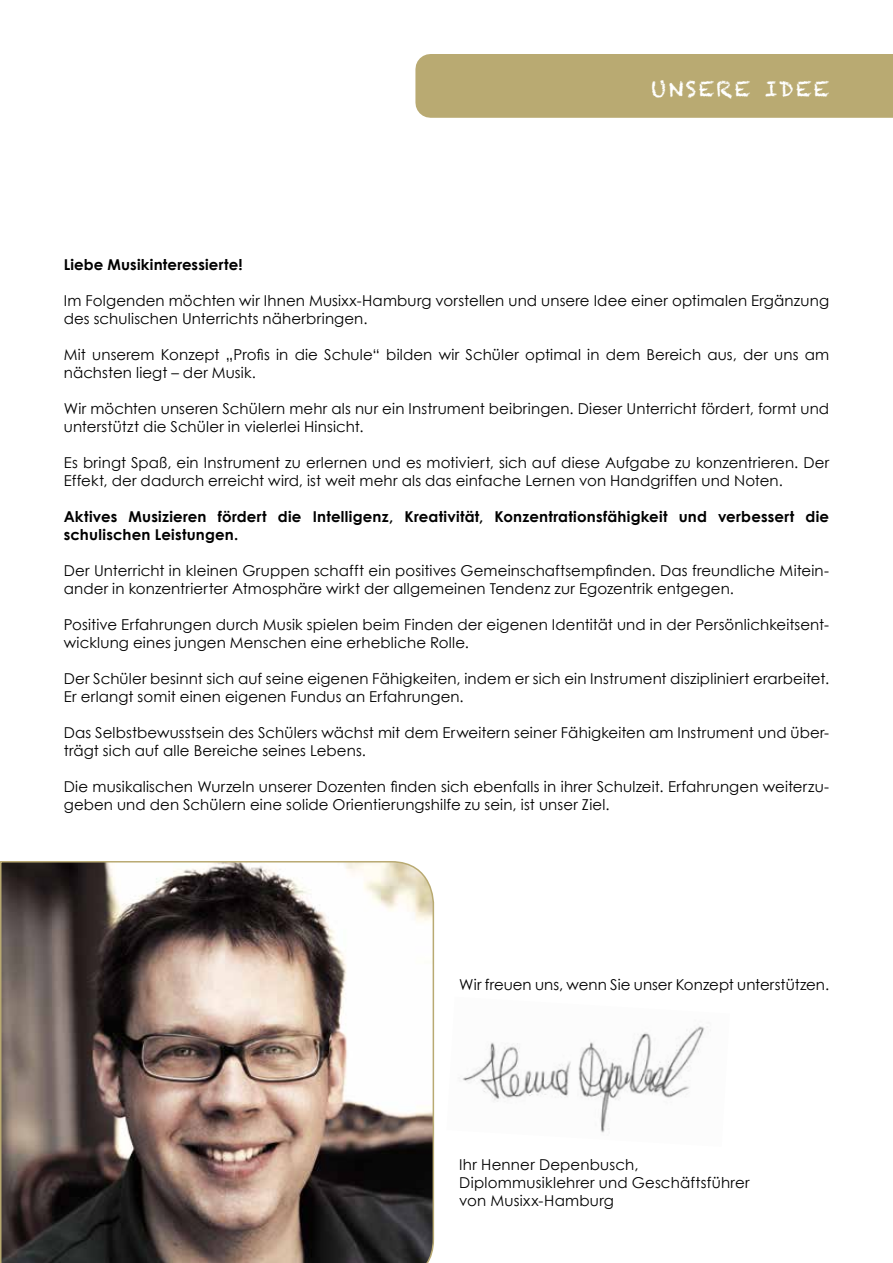
<style>
.page{position:relative;width:893px;height:1263px;background:#fff}
.page>*{position:absolute;margin:0;border:0;box-sizing:border-box;transform-origin:0 0}
.t1{font:21px "Chalkduster";letter-spacing:.1em;color:#fff}
.t2{font:15px/18px "Century Gothic";letter-spacing:.01em;color:#000}
.t3{font:700 15px/18px "Century Gothic";letter-spacing:.015em;color:#000}
</style>
<div class="page">
<img style="left:462px;top:1026px;width:243px;height:107px">
<div style="left:415px;top:54px;width:478px;height:64px;background:#b9aa72"></div>
<svg style="left:0;top:861px;width:435px;height:402px;background:#857771"></svg>
<h1 class="t1" style="left:651px;top:77px;width:180px">UNSERE IDEE</h1>
<p class="t3" style="left:64px;top:255px;width:180px">Liebe Musikinteressierte!</p>
<p class="t2" style="left:64px;top:291px;width:767px">Im Folgenden möchten wir Ihnen Musixx-Hamburg vorstellen und unsere Idee einer optimalen Ergänzung des schulischen Unterrichts näherbringen.</p>
<p class="t2" style="left:64px;top:345px;width:767px">Mit unserem Konzept „Profis in die Schule“ bilden wir Schüler optimal in dem Bereich aus, der uns am nächsten liegt – der Musik.</p>
<p class="t2" style="left:64px;top:399px;width:767px">Wir möchten unseren Schülern mehr als nur ein Instrument beibringen. Dieser Unterricht fördert, formt und unterstützt die Schüler in vielerlei Hinsicht.</p>
<p class="t2" style="left:64px;top:453px;width:767px">Es bringt Spaß, ein Instrument zu erlernen und es motiviert, sich auf diese Aufgabe zu konzentrieren. Der<br>Effekt, der dadurch erreicht wird, ist weit mehr als das einfache Lernen von Handgriffen und Noten.</p>
<p class="t3" style="left:64px;top:507px;width:767px">Aktives Musizieren fördert die Intelligenz, Kreativität, Konzentrationsfähigkeit und verbessert die schulischen Leistungen.</p>
<p class="t2" style="left:64px;top:561px;width:767px">Der Unterricht in kleinen Gruppen schafft ein positives Gemeinschaftsempfinden. Das freundliche Mitein&shy;ander in konzentrierter Atmosphäre wirkt der allgemeinen Tendenz zur Egozentrik entgegen.</p>
<p class="t2" style="left:64px;top:615px;width:767px">Positive Erfahrungen durch Musik spielen beim Finden der eigenen Identität und in der Persönlichkeitsent&shy;wicklung eines jungen Menschen eine erhebliche Rolle.</p>
<p class="t2" style="left:64px;top:669px;width:767px">Der Schüler besinnt sich auf seine eigenen Fähigkeiten, indem er sich ein Instrument diszipliniert erarbeitet.<br>Er erlangt somit einen eigenen Fundus an Erfahrungen.</p>
<p class="t2" style="left:64px;top:723px;width:767px">Das Selbstbewusstsein des Schülers wächst mit dem Erweitern seiner Fähigkeiten am Instrument und über&shy;trägt sich auf alle Bereiche seines Lebens.</p>
<p class="t2" style="left:64px;top:777px;width:767px">Die musikalischen Wurzeln unserer Dozenten finden sich ebenfalls in ihrer Schulzeit. Erfahrungen weiterzu&shy;geben und den Schülern eine solide Orientierungshilfe zu sein, ist unser Ziel.</p>
<p class="t2" style="left:459px;top:975px;width:371px">Wir freuen uns, wenn Sie unser Konzept unterstützen.</p>
<p class="t2" style="left:459px;top:1155px;width:292px">Ihr Henner Depenbusch,<br>Diplommusiklehrer und Geschäftsführer von Musixx-Hamburg</p>
</div>
